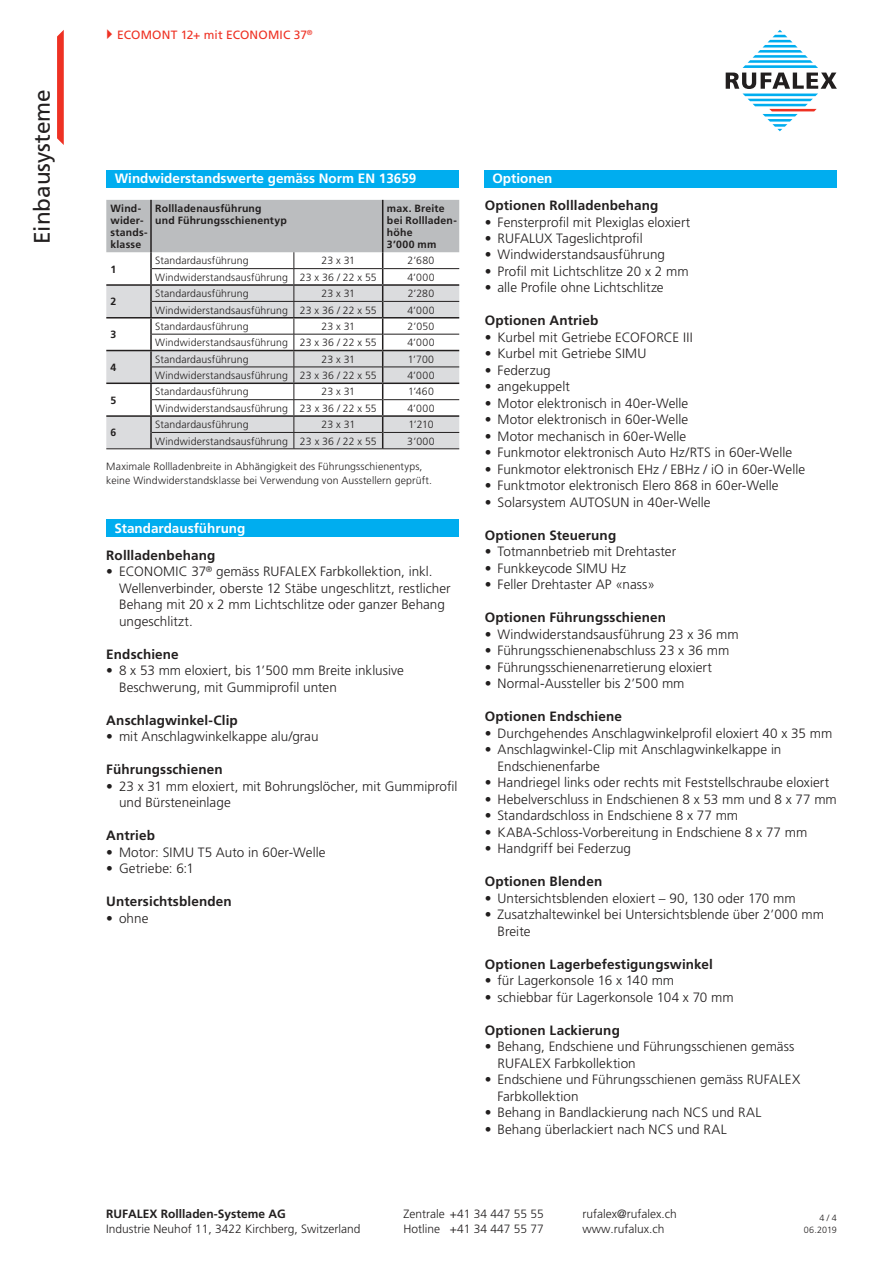
<style>
.page{position:relative;width:893px;height:1263px;background:#fff}
.page>*{position:absolute;margin:0;border:0;box-sizing:border-box;transform-origin:0 0}
.t1{font:22.5px "Frutiger LT Std";color:#221f1f}
.t2{font:300 13.5px/16.5px "Frutiger LT Std";letter-spacing:.005em;color:#221f1f}
.t3{font:700 13.5px "Frutiger LT Std";letter-spacing:.01em;color:#221f1f}
.t4{font:700 13.5px "Frutiger LT Std";color:#fff}
.t5{font:300 12px "Frutiger LT Std";color:#221f1f}
.t6{font:700 12px "Frutiger LT Std";color:#221f1f}
.t7{font:12px "Frutiger LT Std";letter-spacing:.015em;color:#ee3123}
.t8{font:300 10.5px/13.5px "Frutiger LT Std";letter-spacing:.01em;color:#221f1f}
.t9{font:700 10.5px/12px "Frutiger LT Std";letter-spacing:.02em;color:#221f1f}
.t10{font:300 9px/12px "Frutiger LT Std";letter-spacing:-.005em;color:#221f1f;text-align:right}
</style>
<div class="page">
<div style="left:484px;top:170px;width:353px;height:17px;background:#00adef"></div>
<div style="left:106px;top:520px;width:353px;height:17px;background:#00adef"></div>
<div style="left:106px;top:170px;width:353px;height:17px;background:#00adef"></div>
<hr style="left:106px;top:449px;width:45px;height:1px;background:#221f1f">
<hr style="left:151px;top:449px;width:143px;height:1px;background:#221f1f">
<hr style="left:294px;top:449px;width:89px;height:1px;background:#221f1f">
<hr style="left:383px;top:449px;width:76px;height:1px;background:#221f1f">
<svg style="left:106px;top:200px;width:353px;height:249px"></svg>
<svg style="left:57px;top:30px;width:7px;height:115px"></svg>
<svg style="left:726px;top:30px;width:111px;height:101px"></svg>
<h1 class="t1" style="left:33px;top:244px;width:157px;rotate:-90deg">Einbausysteme</h1>
<p class="t7" style="left:117px;top:30px;width:197px">ECOMONT 12+ mit ECONOMIC 37<sup>®</sup></p>
<p class="t4" style="left:115px;top:173px;width:303px">Windwiderstandswerte gemäss Norm EN 13659</p>
<p class="t9" style="left:111px;top:203px;width:39px">Wind&shy;wider&shy;stands&shy;klasse</p>
<p class="t9" style="left:155px;top:203px;width:133px">Rollladenausführung<br>und Führungsschienentyp</p>
<p class="t9" style="left:387px;top:203px;width:71px">max. Breite bei Rollladen&shy;höhe<br>3’000 mm</p>
<p class="t9" style="left:111px;top:264px;width:7px">1</p>
<p class="t8" style="left:155px;top:255px;width:95px">Standardausführung</p>
<p class="t8" style="left:321px;top:255px;width:35px">23 x 31</p>
<p class="t8" style="left:407px;top:255px;width:28px">2’680</p>
<p class="t8" style="left:155px;top:271px;width:223px">Windwiderstandsausführung 23 x 36 / 22 x 55</p>
<p class="t8" style="left:407px;top:271px;width:29px">4’000</p>
<p class="t9" style="left:111px;top:296px;width:7px">2</p>
<p class="t9" style="left:111px;top:329px;width:7px">3</p>
<p class="t9" style="left:111px;top:362px;width:7px">4</p>
<p class="t9" style="left:111px;top:395px;width:7px">5</p>
<p class="t8" style="left:155px;top:287px;width:95px">Standardausführung</p>
<p class="t8" style="left:321px;top:287px;width:35px">23 x 31</p>
<p class="t8" style="left:408px;top:287px;width:28px">2’280</p>
<p class="t8" style="left:155px;top:304px;width:223px">Windwiderstandsausführung 23 x 36 / 22 x 55</p>
<p class="t8" style="left:407px;top:304px;width:29px">4’000</p>
<p class="t8" style="left:155px;top:320px;width:95px">Standardausführung</p>
<p class="t8" style="left:321px;top:320px;width:35px">23 x 31</p>
<p class="t8" style="left:408px;top:320px;width:28px">2’050</p>
<p class="t8" style="left:155px;top:337px;width:223px">Windwiderstandsausführung 23 x 36 / 22 x 55</p>
<p class="t8" style="left:407px;top:337px;width:29px">4’000</p>
<p class="t8" style="left:155px;top:353px;width:95px">Standardausführung</p>
<p class="t8" style="left:321px;top:353px;width:35px">23 x 31</p>
<p class="t8" style="left:408px;top:353px;width:28px">1’700</p>
<p class="t8" style="left:155px;top:369px;width:223px">Windwiderstandsausführung 23 x 36 / 22 x 55</p>
<p class="t8" style="left:407px;top:369px;width:29px">4’000</p>
<p class="t8" style="left:155px;top:386px;width:95px">Standardausführung</p>
<p class="t8" style="left:321px;top:386px;width:35px">23 x 31</p>
<p class="t8" style="left:408px;top:386px;width:27px">1’460</p>
<p class="t8" style="left:155px;top:402px;width:223px">Windwiderstandsausführung 23 x 36 / 22 x 55</p>
<p class="t8" style="left:407px;top:402px;width:29px">4’000</p>
<p class="t8" style="left:155px;top:419px;width:95px">Standardausführung</p>
<p class="t8" style="left:321px;top:419px;width:35px">23 x 31</p>
<p class="t8" style="left:408px;top:419px;width:27px">1’210</p>
<p class="t8" style="left:155px;top:435px;width:223px">Windwiderstandsausführung 23 x 36 / 22 x 55</p>
<p class="t8" style="left:407px;top:435px;width:29px">3’000</p>
<p class="t8" style="left:106px;top:460px;width:327px">Maximale Rollladenbreite in Abhängigkeit des Führungsschienentyps, keine Windwiderstandsklasse bei Verwendung von Ausstellern geprüft.</p>
<p class="t9" style="left:111px;top:428px;width:7px">6</p>
<p class="t4" style="left:114px;top:522px;width:133px">Standardausführung</p>
<p class="t3" style="left:106px;top:549px;width:111px">Rollladenbehang</p>
<p class="t2" style="left:119px;top:563px;width:333px;text-indent:-13px">• ECONOMIC 37<sup>®</sup> gemäss RUFALEX Farbkollektion, inkl.<br>Wellenverbinder, oberste 12 Stäbe ungeschlitzt, restlicher Behang mit 20 x 2 mm Lichtschlitze oder ganzer Behang ungeschlitzt.</p>
<p class="t3" style="left:106px;top:648px;width:74px">Endschiene</p>
<p class="t2" style="left:119px;top:662px;width:286px;text-indent:-13px">• 8 x 53 mm eloxiert, bis 1’500 mm Breite inklusive<br>Beschwerung, mit Gummiprofil unten</p>
<p class="t3" style="left:106px;top:714px;width:133px">Anschlagwinkel-Clip</p>
<p class="t2" style="left:106px;top:728px;width:214px">• mit Anschlagwinkelkappe alu/grau</p>
<p class="t3" style="left:106px;top:764px;width:118px">Führungsschienen</p>
<p class="t2" style="left:119px;top:778px;width:340px;text-indent:-13px">• 23 x 31 mm eloxiert, mit Bohrungslöcher, mit Gummiprofil und Bürsteneinlage</p>
<p class="t3" style="left:106px;top:830px;width:50px">Antrieb</p>
<p class="t2" style="left:106px;top:844px;width:221px">• Motor: SIMU T5 Auto in 60er-Welle</p>
<p class="t2" style="left:106px;top:860px;width:89px">• Getriebe: 6:1</p>
<p class="t3" style="left:106px;top:896px;width:127px">Untersichtsblenden</p>
<p class="t2" style="left:106px;top:910px;width:44px">• ohne</p>
<p class="t4" style="left:492px;top:173px;width:62px">Optionen</p>
<p class="t3" style="left:485px;top:200px;width:175px">Optionen Rollladenbehang</p>
<p class="t2" style="left:485px;top:214px;width:207px">• Fensterprofil mit Plexiglas eloxiert</p>
<p class="t2" style="left:485px;top:230px;width:160px">• RUFALUX Tageslichtprofil</p>
<p class="t2" style="left:485px;top:247px;width:182px">• Windwiderstandsausführung</p>
<p class="t2" style="left:485px;top:263px;width:205px">• Profil mit Lichtschlitze 20 x 2 mm</p>
<p class="t2" style="left:485px;top:280px;width:180px">• alle Profile ohne Lichtschlitze</p>
<p class="t3" style="left:485px;top:315px;width:115px">Optionen Antrieb</p>
<p class="t2" style="left:485px;top:329px;width:209px">• Kurbel mit Getriebe ECOFORCE III</p>
<p class="t2" style="left:485px;top:346px;width:163px">• Kurbel mit Getriebe SIMU</p>
<p class="t2" style="left:485px;top:362px;width:67px">• Federzug</p>
<p class="t2" style="left:485px;top:379px;width:87px">• angekuppelt</p>
<p class="t2" style="left:485px;top:395px;width:205px">• Motor elektronisch in 40er-Welle</p>
<p class="t2" style="left:485px;top:412px;width:205px">• Motor elektronisch in 60er-Welle</p>
<p class="t2" style="left:485px;top:428px;width:203px">• Motor mechanisch in 60er-Welle</p>
<p class="t2" style="left:485px;top:445px;width:309px">• Funkmotor elektronisch Auto Hz/RTS in 60er-Welle</p>
<p class="t2" style="left:485px;top:461px;width:322px">• Funkmotor elektronisch EHz / EBHz / iO in 60er-Welle</p>
<p class="t2" style="left:485px;top:478px;width:295px">• Funktmotor elektronisch Elero 868 in 60er-Welle</p>
<p class="t2" style="left:485px;top:494px;width:227px">• Solarsystem AUTOSUN in 40er-Welle</p>
<p class="t3" style="left:485px;top:530px;width:133px">Optionen Steuerung</p>
<p class="t2" style="left:485px;top:544px;width:193px">• Totmannbetrieb mit Drehtaster</p>
<p class="t2" style="left:485px;top:560px;width:143px">• Funkkeycode SIMU Hz</p>
<p class="t2" style="left:485px;top:577px;width:172px">• Feller Drehtaster AP «nass»</p>
<p class="t3" style="left:485px;top:612px;width:183px">Optionen Führungsschienen</p>
<p class="t2" style="left:485px;top:626px;width:255px">• Windwiderstandsausführung 23 x 36 mm</p>
<p class="t2" style="left:485px;top:643px;width:246px">• Führungsschienenabschluss 23 x 36 mm</p>
<p class="t2" style="left:485px;top:659px;width:229px">• Führungsschienenarretierung eloxiert</p>
<p class="t2" style="left:485px;top:676px;width:201px">• Normal-Aussteller bis 2’500 mm</p>
<p class="t3" style="left:485px;top:711px;width:139px">Optionen Endschiene</p>
<p class="t2" style="left:485px;top:725px;width:349px">• Durchgehendes Anschlagwinkelprofil eloxiert 40 x 35 mm</p>
<p class="t2" style="left:497px;top:742px;width:285px;text-indent:-13px">• Anschlagwinkel-Clip mit Anschlagwinkelkappe in<br>Endschienenfarbe</p>
<p class="t2" style="left:485px;top:775px;width:346px">• Handriegel links oder rechts mit Feststellschraube eloxiert</p>
<p class="t2" style="left:485px;top:791px;width:354px">• Hebelverschluss in Endschienen 8 x 53 mm und 8 x 77 mm</p>
<p class="t2" style="left:485px;top:808px;width:255px">• Standardschloss in Endschiene 8 x 77 mm</p>
<p class="t2" style="left:485px;top:824px;width:324px">• KABA-Schloss-Vorbereitung in Endschiene 8 x 77 mm</p>
<p class="t2" style="left:485px;top:841px;width:148px">• Handgriff bei Federzug</p>
<p class="t3" style="left:485px;top:876px;width:119px">Optionen Blenden</p>
<p class="t2" style="left:485px;top:890px;width:312px">• Untersichtsblenden eloxiert – 90, 130 oder 170 mm</p>
<p class="t2" style="left:497px;top:907px;width:328px;text-indent:-13px">• Zusatzhaltewinkel bei Untersichtsblende über 2’000 mm<br>Breite</p>
<p class="t3" style="left:485px;top:959px;width:230px">Optionen Lagerbefestigungswinkel</p>
<p class="t2" style="left:485px;top:973px;width:191px">• für Lagerkonsole 16 x 140 mm</p>
<p class="t2" style="left:485px;top:989px;width:250px">• schiebbar für Lagerkonsole 104 x 70 mm</p>
<p class="t3" style="left:485px;top:1025px;width:137px">Optionen Lackierung</p>
<p class="t2" style="left:497px;top:1039px;width:298px;text-indent:-13px">• Behang, Endschiene und Führungsschienen gemäss<br>RUFALEX Farbkollektion</p>
<p class="t2" style="left:497px;top:1072px;width:304px;text-indent:-13px">• Endschiene und Führungsschienen gemäss RUFALEX<br>Farbkollektion</p>
<p class="t2" style="left:485px;top:1105px;width:278px">• Behang in Bandlackierung nach NCS und RAL</p>
<p class="t2" style="left:485px;top:1121px;width:244px">• Behang überlackiert nach NCS und RAL</p>
<p class="t6" style="left:106px;top:1209px;width:181px">RUFALEX Rollladen-Systeme AG</p>
<p class="t5" style="left:403px;top:1209px;width:142px">Zentrale +41 34 447 55 55</p>
<p class="t5" style="left:583px;top:1209px;width:96px">rufalex@rufalex.ch</p>
<p class="t5" style="left:106px;top:1224px;width:256px">Industrie Neuhof 11, 3422 Kirchberg, Switzerland</p>
<p class="t5" style="left:403px;top:1224px;width:142px">Hotline +41 34 447 55 77</p>
<p class="t5" style="left:583px;top:1224px;width:84px">www.rufalux.ch</p>
<p class="t10" style="left:804px;top:1213px;width:34px">4 / 4<br>06.2019</p>
</div>
